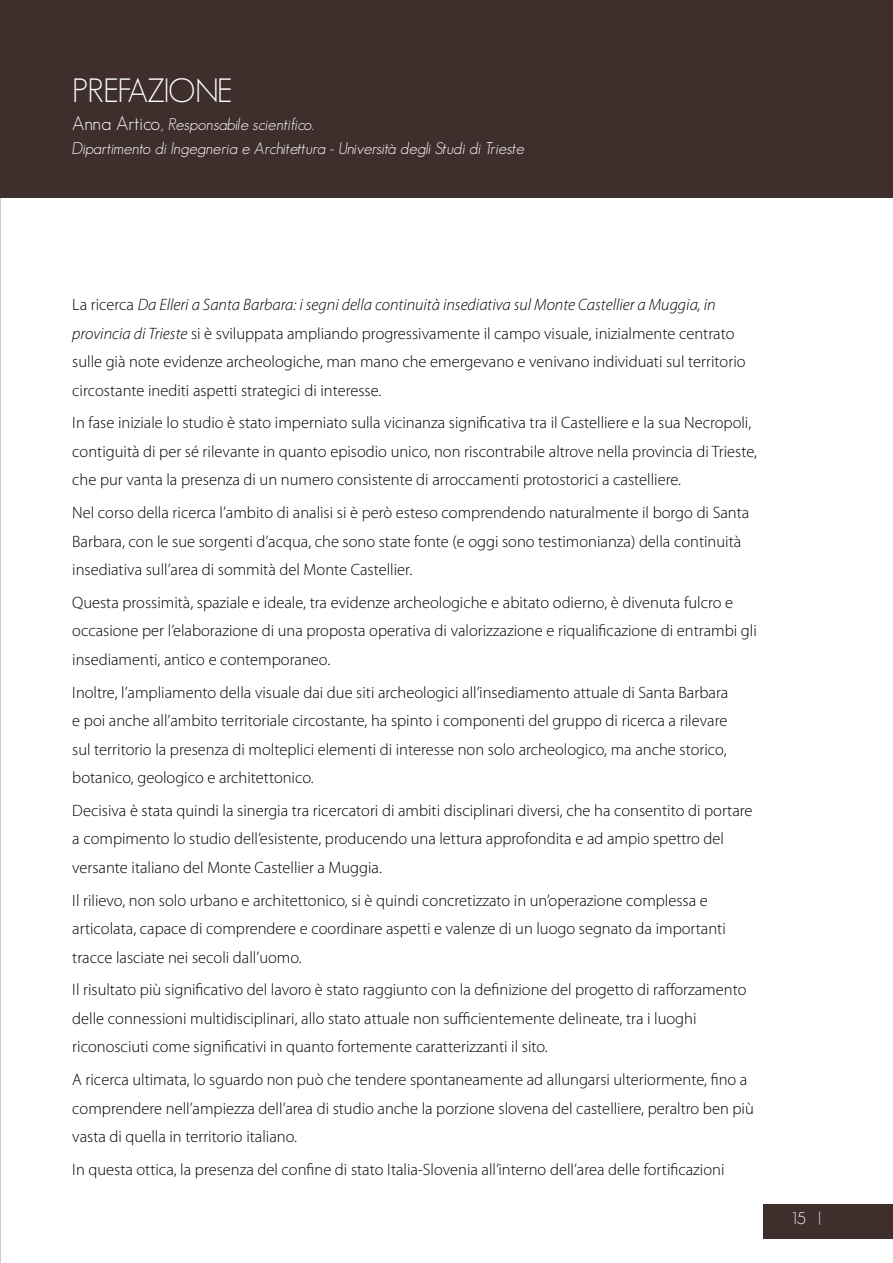
<style>
.page{position:relative;width:893px;height:1263px;background:#fff}
.page>*{position:absolute;margin:0;border:0;box-sizing:border-box;transform-origin:0 0}
.t1{font:300 33px "Geosans";letter-spacing:-.045em;color:#fff}
.t2{font:300 16.5px/28.5px "Myriad Pro";color:#000}
.t3{font:italic 300 16.5px/24px "Geosans";color:#fff}
.t4{font:300 16.5px "Geosans";color:#fff}
.s1{font-style:normal;font-size:19.5px}
.s2{font-style:italic}
</style>
<div class="page">
<div style="left:0;top:0;width:893px;height:198px;background:#3e2f2c"></div>
<div style="left:763px;top:1204px;width:130px;height:34px;background:#3e2f2c"></div>
<h1 class="t1" style="left:72px;top:72px;width:162px">PREFAZIONE</h1>
<p class="t3" style="left:72px;top:112px;width:454px"><span class="s1">Anna Artico,</span> Responsabile scientifico.<br>Dipartimento di Ingegneria e Architettura - Università degli Studi di Trieste</p>
<p class="t2" style="left:72px;top:291px;width:675px">La ricerca <span class="s2">Da Elleri a Santa Barbara: i segni della continuità insediativa sul Monte Castellier a Muggia, in provincia di Trieste</span> si è sviluppata ampliando progressivamente il campo visuale, inizialmente centrato sulle già note evidenze archeologiche, man mano che emergevano e venivano individuati sul territorio circostante inediti aspetti strategici di interesse.</p>
<p class="t2" style="left:72px;top:409px;width:686px">In fase iniziale lo studio è stato imperniato sulla vicinanza significativa tra il Castelliere e la sua Necropoli, contiguità di per sé rilevante in quanto episodio unico, non riscontrabile altrove nella provincia di Trieste, che pur vanta la presenza di un numero consistente di arroccamenti protostorici a castelliere.</p>
<p class="t2" style="left:72px;top:499px;width:678px">Nel corso della ricerca l’ambito di analisi si è però esteso comprendendo naturalmente il borgo di Santa<br>Barbara, con le sue sorgenti d’acqua, che sono state fonte (e oggi sono testimonianza) della continuità insediativa sull’area di sommità del Monte Castellier.</p>
<p class="t2" style="left:72px;top:588px;width:686px">Questa prossimità, spaziale e ideale, tra evidenze archeologiche e abitato odierno, è divenuta fulcro e occasione per l’elaborazione di una proposta operativa di valorizzazione e riqualificazione di entrambi gli insediamenti, antico e contemporaneo.</p>
<p class="t2" style="left:72px;top:678px;width:658px;text-align:justify">Inoltre, l’ampliamento della visuale dai due siti archeologici all’insediamento attuale di Santa Barbara e poi anche all’ambito territoriale circostante, ha spinto i componenti del gruppo di ricerca a rilevare sul territorio la presenza di molteplici elementi di interesse non solo archeologico, ma anche storico, botanico, geologico e architettonico.</p>
<p class="t2" style="left:72px;top:796px;width:682px">Decisiva è stata quindi la sinergia tra ricercatori di ambiti disciplinari diversi, che ha consentito di portare a compimento lo studio dell’esistente, producendo una lettura approfondita e ad ampio spettro del versante italiano del Monte Castellier a Muggia.</p>
<p class="t2" style="left:72px;top:886px;width:655px">Il rilievo, non solo urbano e architettonico, si è quindi concretizzato in un’operazione complessa e articolata, capace di comprendere e coordinare aspetti e valenze di un luogo segnato da importanti tracce lasciate nei secoli dall’uomo.</p>
<p class="t2" style="left:72px;top:976px;width:676px">Il risultato più significativo del lavoro è stato raggiunto con la definizione del progetto di rafforzamento delle connessioni multidisciplinari, allo stato attuale non sufficientemente delineate, tra i luoghi riconosciuti come significativi in quanto fortemente caratterizzanti il sito.</p>
<p class="t2" style="left:72px;top:1065px;width:683px">A ricerca ultimata, lo sguardo non può che tendere spontaneamente ad allungarsi ulteriormente, fino a comprendere nell’ampiezza dell’area di studio anche la porzione slovena del castelliere, peraltro ben più vasta di quella in territorio italiano.</p>
<p class="t2" style="left:72px;top:1155px;width:654px">In questa ottica, la presenza del confine di stato Italia-Slovenia all’interno dell’area delle fortificazioni</p>
<p class="t4" style="left:790px;top:1209px;width:32px">15 |</p>
</div>
